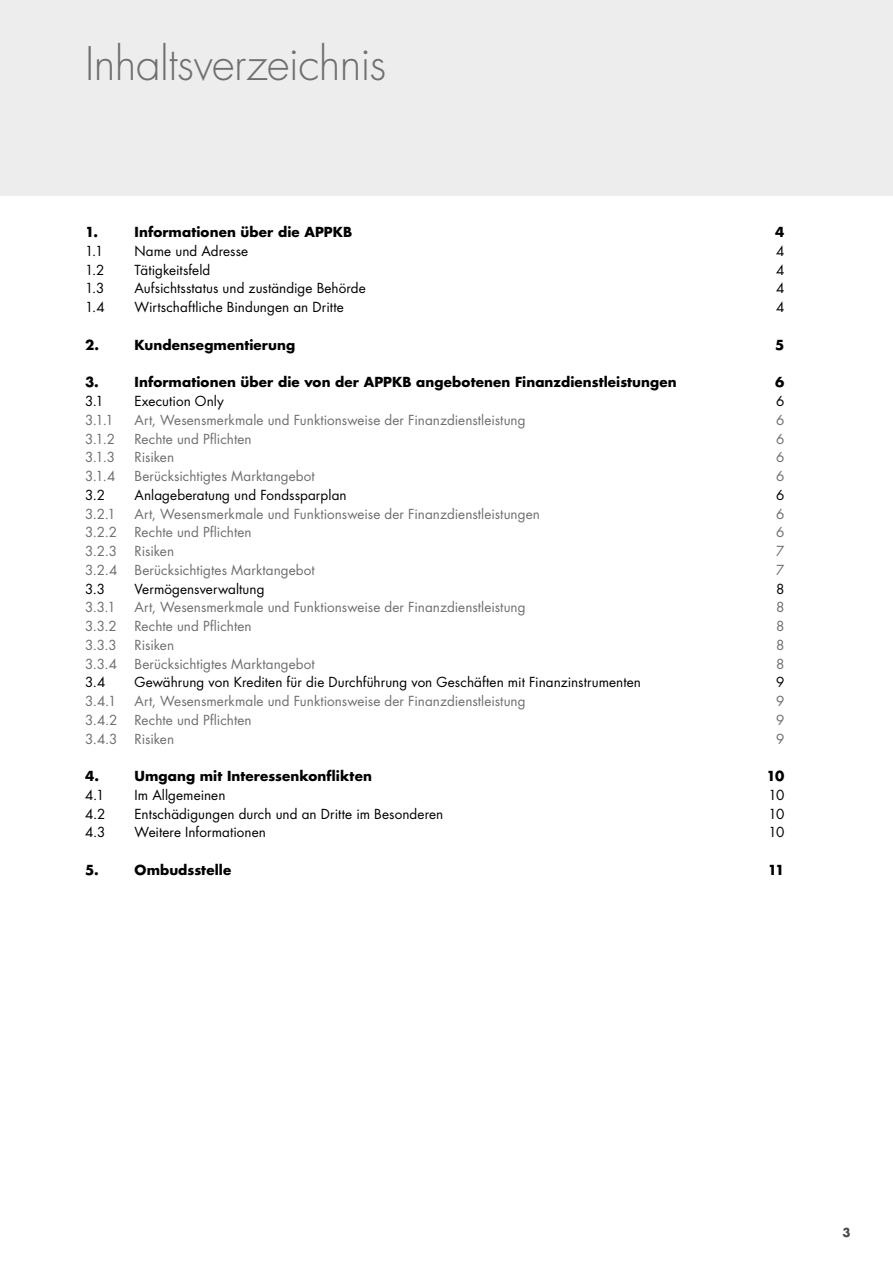
<style>
.page{position:relative;width:893px;height:1263px;background:#fff}
.page>*{position:absolute;margin:0;border:0;box-sizing:border-box;transform-origin:0 0}
.t1{font:300 45px "Futura LT Pro";letter-spacing:-.015em;color:#706f6f}
.t2{font:13.5px "Futura LT Pro";letter-spacing:.005em;color:#706f6f}
.t3{font:13.5px "Futura LT Pro";letter-spacing:.005em;color:#000}
.t4{font:700 13.5px "Futura LT Pro";letter-spacing:.005em;color:#000}
.t5{font:700 12px "Futura LT Pro";color:#4a4a49}
</style>
<div class="page">
<div style="left:0;top:0;width:893px;height:196px;background:#ededed"></div>
<h1 class="t1" style="left:85px;top:34px;width:303px">Inhaltsverzeichnis</h1>
<p class="t4" style="left:85px;top:222px;width:15px">1.</p>
<p class="t4" style="left:135px;top:222px;width:219px">Informationen über die APPKB</p>
<p class="t4" style="left:775px;top:222px;width:11px">4</p>
<p class="t3" style="left:85px;top:242px;width:20px">1.1</p>
<p class="t3" style="left:135px;top:242px;width:115px">Name und Adresse</p>
<p class="t3" style="left:776px;top:242px;width:10px">4</p>
<p class="t3" style="left:85px;top:261px;width:21px">1.2</p>
<p class="t3" style="left:135px;top:261px;width:77px">Tätigkeitsfeld</p>
<p class="t3" style="left:776px;top:261px;width:10px">4</p>
<p class="t3" style="left:85px;top:279px;width:21px">1.3</p>
<p class="t3" style="left:135px;top:279px;width:233px">Aufsichtsstatus und zuständige Behörde</p>
<p class="t3" style="left:776px;top:279px;width:10px">4</p>
<p class="t3" style="left:85px;top:298px;width:21px">1.4</p>
<p class="t3" style="left:135px;top:298px;width:211px">Wirtschaftliche Bindungen an Dritte</p>
<p class="t3" style="left:776px;top:298px;width:10px">4</p>
<p class="t4" style="left:85px;top:334px;width:16px">2.</p>
<p class="t4" style="left:135px;top:334px;width:162px">Kundensegmentierung</p>
<p class="t4" style="left:775px;top:334px;width:11px">5</p>
<p class="t4" style="left:85px;top:372px;width:15px">3.</p>
<p class="t4" style="left:135px;top:372px;width:544px">Informationen über die von der APPKB angebotenen Finanzdienstleistungen</p>
<p class="t4" style="left:775px;top:372px;width:11px">6</p>
<p class="t3" style="left:85px;top:392px;width:20px">3.1</p>
<p class="t3" style="left:135px;top:392px;width:91px">Execution Only</p>
<p class="t3" style="left:776px;top:392px;width:10px">6</p>
<p class="t2" style="left:85px;top:411px;width:30px">3.1.1</p>
<p class="t2" style="left:135px;top:411px;width:393px">Art, Wesensmerkmale und Funktionsweise der Finanzdienstleistung</p>
<p class="t2" style="left:776px;top:411px;width:10px">6</p>
<p class="t2" style="left:85px;top:429px;width:32px">3.1.2</p>
<p class="t2" style="left:135px;top:429px;width:119px">Rechte und Pflichten</p>
<p class="t2" style="left:776px;top:429px;width:10px">6</p>
<p class="t2" style="left:85px;top:448px;width:32px">3.1.3</p>
<p class="t2" style="left:135px;top:448px;width:41px">Risiken</p>
<p class="t2" style="left:776px;top:448px;width:10px">6</p>
<p class="t2" style="left:85px;top:467px;width:32px">3.1.4</p>
<p class="t2" style="left:135px;top:467px;width:182px">Berücksichtigtes Marktangebot</p>
<p class="t2" style="left:776px;top:467px;width:10px">6</p>
<p class="t3" style="left:85px;top:486px;width:22px">3.2</p>
<p class="t3" style="left:135px;top:486px;width:214px">Anlageberatung und Fondssparplan</p>
<p class="t3" style="left:776px;top:486px;width:10px">6</p>
<p class="t2" style="left:85px;top:504px;width:32px">3.2.1</p>
<p class="t2" style="left:135px;top:504px;width:407px">Art, Wesensmerkmale und Funktionsweise der Finanzdienstleistungen</p>
<p class="t2" style="left:776px;top:504px;width:10px">6</p>
<p class="t2" style="left:85px;top:523px;width:34px">3.2.2</p>
<p class="t2" style="left:135px;top:523px;width:119px">Rechte und Pflichten</p>
<p class="t2" style="left:776px;top:523px;width:10px">6</p>
<p class="t2" style="left:85px;top:542px;width:34px">3.2.3</p>
<p class="t2" style="left:135px;top:542px;width:41px">Risiken</p>
<p class="t2" style="left:776px;top:542px;width:10px">7</p>
<p class="t2" style="left:85px;top:561px;width:34px">3.2.4</p>
<p class="t2" style="left:135px;top:561px;width:182px">Berücksichtigtes Marktangebot</p>
<p class="t2" style="left:776px;top:561px;width:10px">7</p>
<p class="t3" style="left:85px;top:579px;width:22px">3.3</p>
<p class="t3" style="left:135px;top:579px;width:132px">Vermögensverwaltung</p>
<p class="t3" style="left:776px;top:579px;width:10px">8</p>
<p class="t2" style="left:85px;top:598px;width:32px">3.3.1</p>
<p class="t2" style="left:135px;top:598px;width:393px">Art, Wesensmerkmale und Funktionsweise der Finanzdienstleistung</p>
<p class="t2" style="left:776px;top:598px;width:10px">8</p>
<p class="t2" style="left:85px;top:617px;width:33px">3.3.2</p>
<p class="t2" style="left:135px;top:617px;width:119px">Rechte und Pflichten</p>
<p class="t2" style="left:776px;top:617px;width:10px">8</p>
<p class="t2" style="left:85px;top:636px;width:33px">3.3.3</p>
<p class="t2" style="left:135px;top:636px;width:41px">Risiken</p>
<p class="t2" style="left:776px;top:636px;width:10px">8</p>
<p class="t2" style="left:85px;top:654px;width:34px">3.3.4</p>
<p class="t2" style="left:135px;top:654px;width:182px">Berücksichtigtes Marktangebot</p>
<p class="t2" style="left:776px;top:654px;width:10px">8</p>
<p class="t3" style="left:85px;top:673px;width:22px">3.4</p>
<p class="t3" style="left:135px;top:673px;width:508px">Gewährung von Krediten für die Durchführung von Geschäften mit Finanzinstrumenten</p>
<p class="t3" style="left:776px;top:673px;width:10px">9</p>
<p class="t2" style="left:85px;top:692px;width:33px">3.4.1</p>
<p class="t2" style="left:135px;top:692px;width:393px">Art, Wesensmerkmale und Funktionsweise der Finanzdienstleistung</p>
<p class="t2" style="left:776px;top:692px;width:10px">9</p>
<p class="t2" style="left:85px;top:711px;width:34px">3.4.2</p>
<p class="t2" style="left:135px;top:711px;width:119px">Rechte und Pflichten</p>
<p class="t2" style="left:776px;top:711px;width:10px">9</p>
<p class="t2" style="left:85px;top:729px;width:34px">3.4.3</p>
<p class="t2" style="left:135px;top:729px;width:41px">Risiken</p>
<p class="t2" style="left:776px;top:729px;width:10px">9</p>
<p class="t4" style="left:85px;top:766px;width:15px">4.</p>
<p class="t4" style="left:135px;top:766px;width:239px">Umgang mit Interessenkonflikten</p>
<p class="t4" style="left:766px;top:766px;width:19px">10</p>
<p class="t3" style="left:85px;top:786px;width:21px">4.1</p>
<p class="t3" style="left:135px;top:786px;width:92px">Im Allgemeinen</p>
<p class="t3" style="left:768px;top:786px;width:17px">10</p>
<p class="t3" style="left:85px;top:804px;width:22px">4.2</p>
<p class="t3" style="left:135px;top:804px;width:310px">Entschädigungen durch und an Dritte im Besonderen</p>
<p class="t3" style="left:768px;top:804px;width:17px">10</p>
<p class="t3" style="left:85px;top:823px;width:22px">4.3</p>
<p class="t3" style="left:135px;top:823px;width:133px">Weitere Informationen</p>
<p class="t3" style="left:768px;top:823px;width:17px">10</p>
<p class="t4" style="left:85px;top:859px;width:15px">5.</p>
<p class="t4" style="left:135px;top:859px;width:98px">Ombudsstelle</p>
<p class="t4" style="left:768px;top:859px;width:18px">11</p>
<p class="t5" style="left:842px;top:1224px;width:10px">3</p>
</div>
